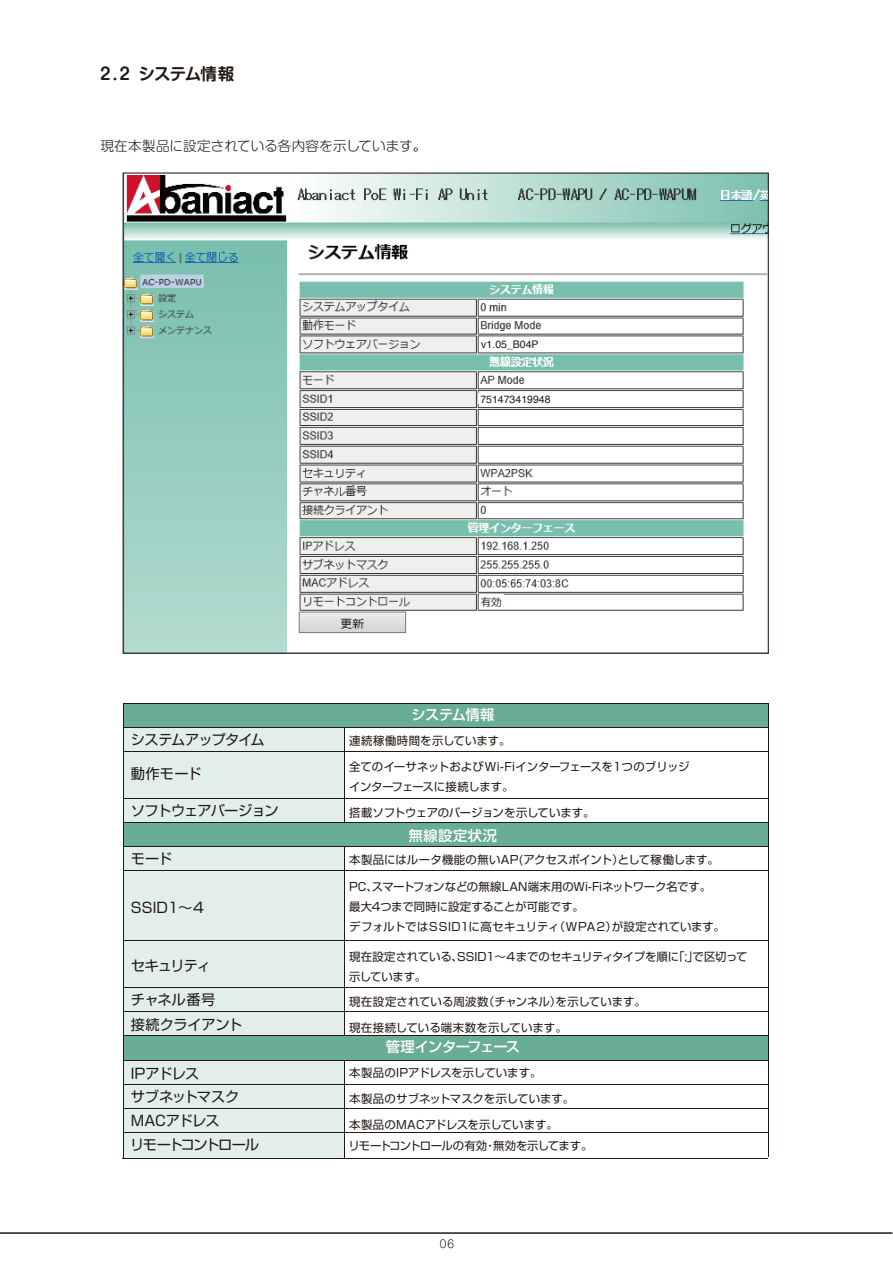
<style>
.page{position:relative;width:893px;height:1263px;background:#fff}
.page>*{position:absolute;margin:0;border:0;box-sizing:border-box;transform-origin:0 0}
.t1{font:700 16.5px "Shin M Go Pr 6 N De";letter-spacing:-.045em;color:#221815}
.t2{font:14.25px/25.3px "Shin Go Pr 6 N";letter-spacing:-.035em;color:#221815}
.t3{font:14.25px "Shin Go Pr 6 N";letter-spacing:-.06em;color:#221815}
.t4{font:500 14.25px "Shin Go Pr 6 N";letter-spacing:-.035em;color:#fff}
.t5{font:500 14.25px "Shin Go Pr 6 N";letter-spacing:-.055em;color:#fff}
.t6{font:14.25px "Shin Go Pr 6 N";letter-spacing:-.105em;color:#221714}
.t7{font:300 13.5px "Shin M Go Pr 6 N";letter-spacing:.005em;color:#221815}
.t8{font:11.4px/20px "Shin Go Pr 6 N";letter-spacing:-.005em;color:#221815}
.t9{font:11.4px "Shin Go Pr 6 N";letter-spacing:.015em;color:#221815}
.t10{font:11.4px "Shin Go Pr 6 N";letter-spacing:-.04em;color:#221815}
.t11{font:11.4px "Shin Go Pr 6 N";letter-spacing:.025em;color:#221815}
.t12{font:300 10.8px "Shin M Go Pr 6 N";color:#221815}
.t13{font:10.5px "Helvetica";color:#221815}
.t14{font:10.5px "Koz Go Pr 6 N";color:#221815}
</style>
<div class="page">
<hr style="left:0;top:1232px;width:892px;height:2px;background:#221815">
<img style="left:125px;top:175px;width:642px;height:477px">
<div style="left:124px;top:704px;width:644px;height:24px;background:#6aad97"></div>
<div style="left:124px;top:728px;width:220px;height:95px;background:#e1eeea"></div>
<div style="left:124px;top:823px;width:644px;height:24px;background:#6aad97"></div>
<div style="left:124px;top:847px;width:220px;height:189px;background:#e1eeea"></div>
<div style="left:124px;top:1036px;width:644px;height:24px;background:#6aad97"></div>
<div style="left:124px;top:1060px;width:220px;height:98px;background:#e1eeea"></div>
<hr style="left:344px;top:728px;width:1px;height:95px;background:#221815">
<hr style="left:344px;top:847px;width:1px;height:189px;background:#221815">
<hr style="left:123px;top:703px;width:1px;height:454px;background:#221815">
<hr style="left:768px;top:704px;width:1px;height:453px;background:#221815">
<hr style="left:344px;top:1061px;width:1px;height:96px;background:#221815">
<hr style="left:124px;top:703px;width:644px;height:1px;background:#221815">
<hr style="left:124px;top:727px;width:644px;height:1px;background:#221815">
<hr style="left:124px;top:752px;width:644px;height:1px;background:#221815">
<hr style="left:124px;top:798px;width:644px;height:1px;background:#221815">
<hr style="left:124px;top:822px;width:644px;height:1px;background:#221815">
<hr style="left:124px;top:846px;width:644px;height:1px;background:#221815">
<hr style="left:124px;top:871px;width:644px;height:1px;background:#221815">
<hr style="left:124px;top:941px;width:644px;height:1px;background:#221815">
<hr style="left:124px;top:987px;width:644px;height:1px;background:#221815">
<hr style="left:124px;top:1011px;width:644px;height:1px;background:#221815">
<hr style="left:124px;top:1035px;width:644px;height:1px;background:#221815">
<hr style="left:124px;top:1060px;width:644px;height:1px;background:#221815">
<hr style="left:124px;top:1084px;width:644px;height:1px;background:#221815">
<hr style="left:124px;top:1108px;width:644px;height:1px;background:#221815">
<hr style="left:124px;top:1132px;width:644px;height:1px;background:#221815">
<hr style="left:123px;top:1158px;width:645px;height:1px;background:#221714">
<div style="left:479px;top:393px;width:75px;height:11px;background:#fff"></div>
<div style="left:479px;top:594px;width:24px;height:13px;background:#fff"></div>
<div style="left:479px;top:338px;width:53px;height:13px;background:#fff"></div>
<h1 class="t1" style="left:97px;top:60px;width:138px">２.２ システム情報</h1>
<p class="t7" style="left:100px;top:135px;width:327px">現在本製品に設定されている各内容を示しています。</p>
<p class="t13" style="left:481px;top:340px;width:59px">v1.05_B04P</p>
<p class="t13" style="left:480px;top:395px;width:72px">751473419948</p>
<p class="t14" style="left:481px;top:596px;width:23px">有効</p>
<p class="t3" style="left:131px;top:728px;width:136px">システムアップタイム</p>
<p class="t2" style="left:131px;top:760px;width:72px">動作モード</p>
<p class="t3" style="left:131px;top:799px;width:150px">ソフトウェアバージョン</p>
<p class="t2" style="left:131px;top:845px;width:43px">モード</p>
<p class="t2" style="left:131px;top:894px;width:77px">SSID１～４</p>
<p class="t2" style="left:131px;top:951px;width:82px">セキュリティ</p>
<p class="t2" style="left:131px;top:985px;width:113px">チャネル番号<br>接続クライアント</p>
<p class="t2" style="left:131px;top:1062px;width:110px;line-height:22.5px">IPアドレス<br>サブネットマスク</p>
<p class="t2" style="left:131px;top:1107px;width:91px">MACアドレス</p>
<p class="t4" style="left:411px;top:703px;width:85px">システム情報</p>
<p class="t11" style="left:349px;top:732px;width:163px">連続稼働時間を示しています。</p>
<p class="t8" style="left:349px;top:756px;width:342px">全てのイーサネットおよびWi-Fiインターフェースを１つのブリッジインターフェースに接続します。</p>
<p class="t8" style="left:349px;top:801px;width:247px">搭載ソフトウェアのバージョンを示しています。</p>
<p class="t9" style="left:349px;top:850px;width:371px">本製品にはルータ機能の無いAP(アクセスポイント）として稼働します。</p>
<p class="t8" style="left:349px;top:876px;width:377px">PC、スマートフォンなどの無線LAN端末用のWi-Fiネットワーク名です。最大4つまで同時に設定することが可能です。<br>デフォルトではSSID1に高セキュリティ（WPA2）が設定されています。</p>
<p class="t8" style="left:349px;top:945px;width:400px">現在設定されている、SSID１～４までのセキュリティタイプを順に「;」で区切って示しています。</p>
<p class="t8" style="left:349px;top:991px;width:298px">現在設定されている周波数（チャンネル）を示しています。</p>
<p class="t8" style="left:349px;top:1017px;width:219px">現在接続している端末数を示しています。</p>
<p class="t8" style="left:349px;top:1062px;width:194px">本製品のIPアドレスを示しています。</p>
<p class="t8" style="left:349px;top:1088px;width:227px">本製品のサブネットマスクを示しています。</p>
<p class="t8" style="left:349px;top:1114px;width:210px">本製品のMACアドレスを示しています。</p>
<p class="t4" style="left:409px;top:824px;width:90px">無線設定状況</p>
<p class="t5" style="left:386px;top:1035px;width:136px">管理インターフェース</p>
<p class="t6" style="left:130px;top:1133px;width:130px">リモートコントロール</p>
<p class="t10" style="left:349px;top:1136px;width:245px">リモートコントロールの有効・無効を示してます。</p>
<p class="t12" style="left:440px;top:1236px;width:16px">06</p>
</div>
